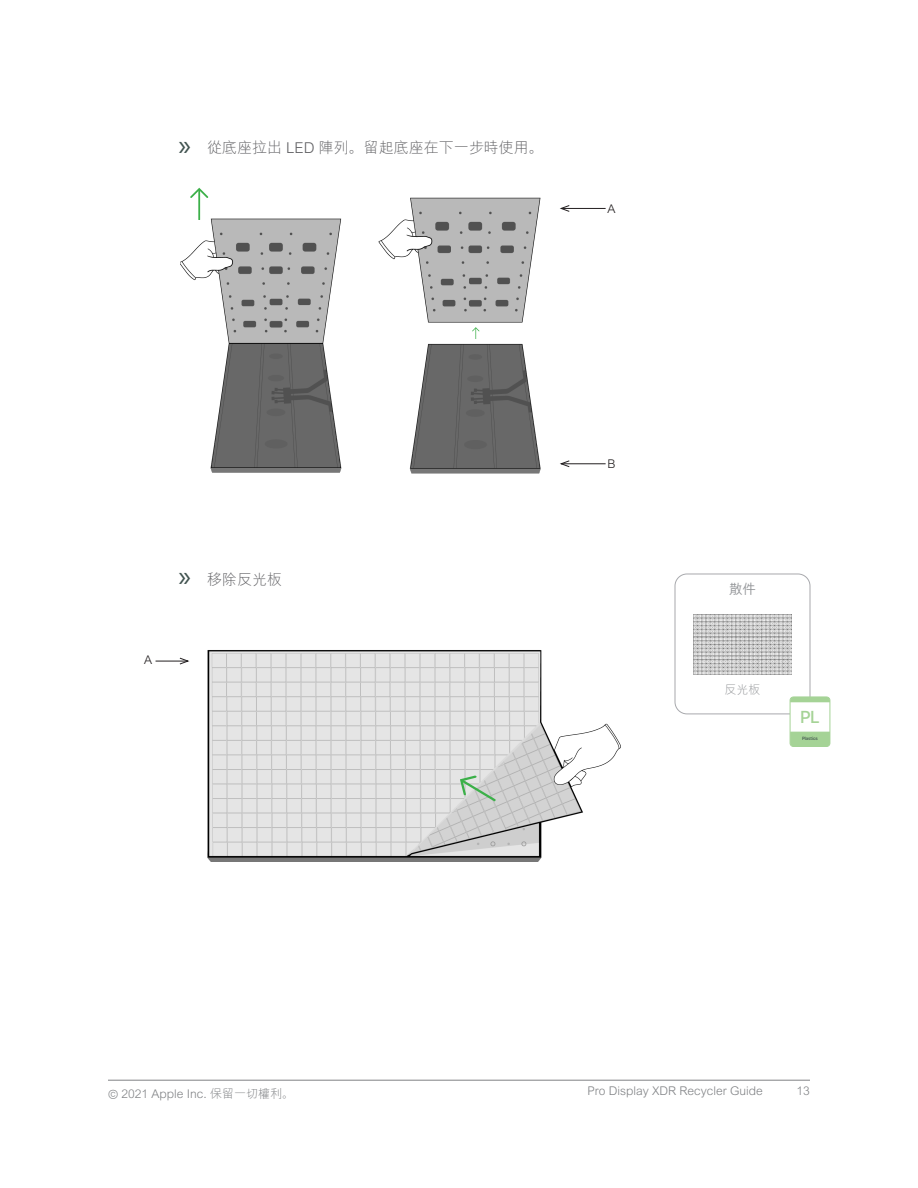
<style>
.page{position:relative;width:918px;height:1188px;background:#fff}
.page>*{position:absolute;margin:0;border:0;box-sizing:border-box;transform-origin:0 0}
.t1{font:500 17.25px "SF Hello";color:#a5d396}
.t2{font:300 15px "M Hei HK";color:#636366}
.Heading_3{font:500 13.5px "M Hei HK";color:#939598}
.t3{font:300 12px "M Hei HK";color:#808285}
.Object_Description{font:300 12px "M Hei HK";color:#231f20}
.Fraction_description{font:300 12px "M Hei HK";color:#939598}
.t4{font:500 4.65px "SF Hello";letter-spacing:-.02em;color:#41524f}
.s1{font-family:"Myriad Pro";font-weight:400;font-size:30px;color:#415350}
.s2{font-family:"SF Hello"}
</style>
<div class="page">
<hr style="left:108px;top:1080px;width:702px;height:1px;background:#808285">
<hr style="left:561px;top:208px;width:45px;height:1px;background:#231f20">
<hr style="left:561px;top:464px;width:45px;height:1px;background:#231f20">
<img style="left:181px;top:196px;width:397px;height:278px">
<svg style="left:190px;top:188px;width:18px;height:10px"></svg>
<hr style="left:198px;top:189px;width:2px;height:31px;background:#3cb049">
<svg style="left:472px;top:327px;width:7px;height:11px"></svg>
<hr style="left:156px;top:661px;width:32px;height:1px;background:#231f20">
<img style="left:177px;top:650px;width:444px;height:211px">
<svg style="left:460px;top:775px;width:36px;height:26px"></svg>
<div style="left:675px;top:574px;width:135px;height:140px;border:1px solid #a8a9ad;border-radius:12px"></div>
<img style="left:694px;top:614px;width:97px;height:60px">
<div style="left:790px;top:702px;width:40px;height:31px;background:#fff"></div>
<svg style="left:790px;top:731px;width:40px;height:16px"></svg>
<svg style="left:790px;top:697px;width:40px;height:6px"></svg>
<div style="left:790px;top:697px;width:40px;height:50px;border:1px solid #a5d396;border-radius:3px"></div>
<p class="t2" style="left:178px;top:137px;width:367px"><span class="s1">»</span> 從底座拉出 LED 陣列。留起底座在下一步時使用。</p>
<p class="Object_Description" style="left:607px;top:200px;width:10px">A</p>
<p class="t2" style="left:178px;top:569px;width:105px"><span class="s1">»</span> 移除反光板</p>
<p class="Object_Description" style="left:144px;top:651px;width:10px">A</p>
<p class="Object_Description" style="left:607px;top:455px;width:10px">B</p>
<p class="Heading_3" style="left:729px;top:579px;width:28px">散件</p>
<p class="Fraction_description" style="left:724px;top:681px;width:37px">反光板</p>
<p class="t1" style="left:800px;top:707px;width:21px">PL</p>
<p class="t4" style="left:802px;top:736px;width:17px">Plastics</p>
<p class="t3" style="left:108px;top:1085px;width:188px"><span class="s2">©</span> 2021 Apple Inc. 保留一切權利。</p>
<p class="t3" style="left:588px;top:1082px;width:177px">Pro Display XDR Recycler Guide</p>
<p class="t3" style="left:797px;top:1082px;width:15px">13</p>
</div>
